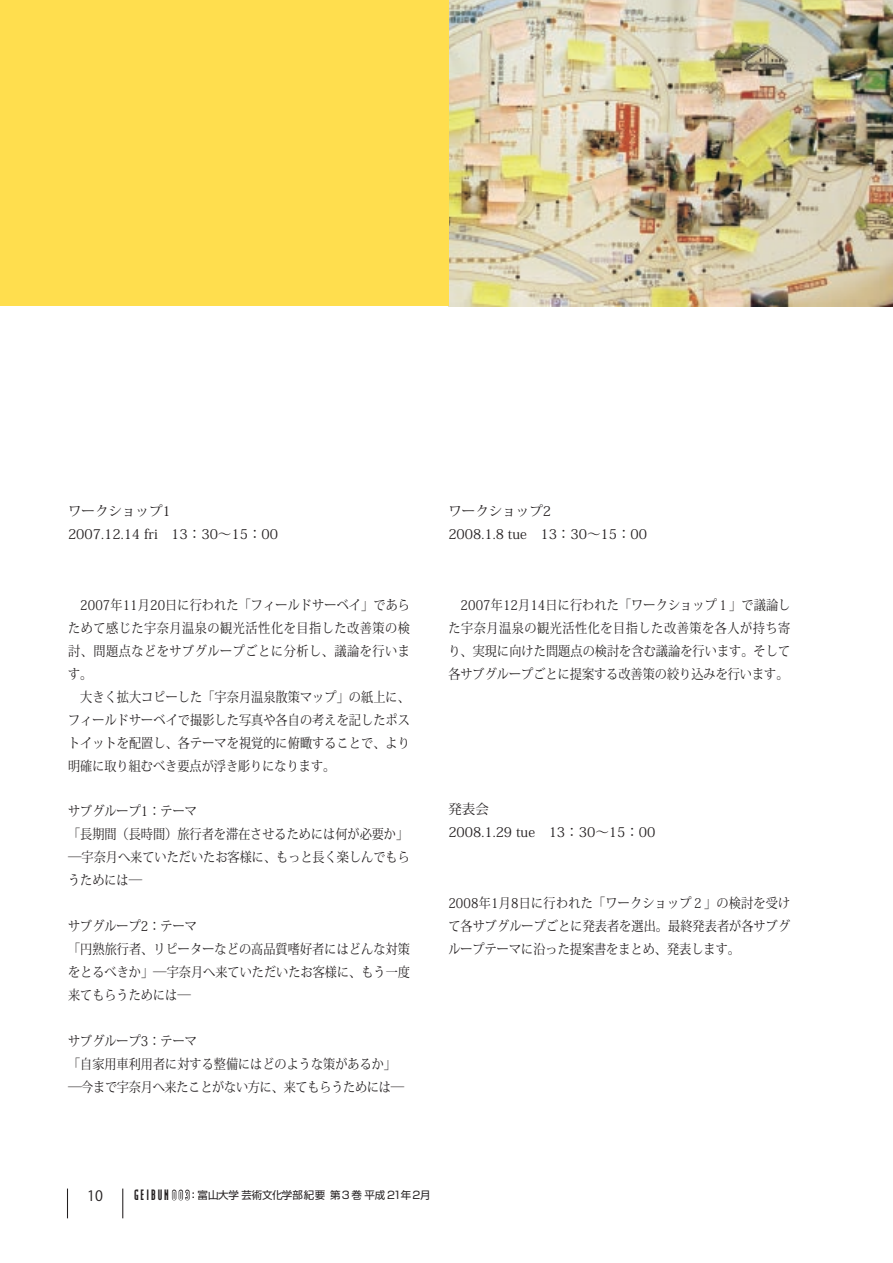
<style>
.page{position:relative;width:893px;height:1263px;background:#fff}
.page>*{position:absolute;margin:0;border:0;box-sizing:border-box;transform-origin:0 0}
.t1{font:14.25px "Koz Go Std";color:#231f20}
.t2{font:13.5px/23px "Koz Min Std";color:#231f20;scale:.9 1}
.t3{font:13.5px/23px "Koz Min Std";color:#231f20}
.t4{font:10.5px "Shin Go";color:#231f20}
.s1{font-family:"Modula";font-weight:900;font-size:18px}
.s2{font-family:"Modula";font-weight:900;font-size:15.9px;color:#fff}
</style>
<div class="page">
<hr style="left:67px;top:1188px;width:1px;height:30px;background:#231f20">
<hr style="left:122px;top:1188px;width:1px;height:30px;background:#231f20">
<div style="left:172px;top:1189px;width:4px;height:11px;border:1px solid #231f20;border-radius:2px"></div>
<svg style="left:173px;top:1189px;width:17px;height:12px"></svg>
<img style="left:448px;top:0;width:445px;height:306px">
<div style="left:0;top:0;width:448px;height:306px;background:#ffde4e"></div>
<p class="t3" style="left:68px;top:499px;width:212px">ワークショップ1<br>2007.12.14 fri　13：30～15：00</p>
<p class="t2" style="left:68px;top:593px;width:382px">　2007年11月20日に行われた「フィールドサーベイ」であらためて感じた宇奈月温泉の観光活性化を目指した改善策の検討、問題点などをサブグループごとに分析し、議論を行います。<br>　大きく拡大コピーした「宇奈月温泉散策マップ」の紙上に、フィールドサーベイで撮影した写真や各自の考えを記したポストイットを配置し、各テーマを視覚的に俯瞰することで、より明確に取り組むべき要点が浮き彫りになります。</p>
<p class="t2" style="left:68px;top:800px;width:381px">サブグループ1：テーマ<br>「長期間（長時間）旅行者を滞在させるためには何が必要か」─宇奈月へ来ていただいたお客様に、もっと長く楽しんでもらうためには─</p>
<p class="t2" style="left:68px;top:915px;width:381px">サブグループ2：テーマ<br>「円熟旅行者、リピーターなどの高品質嗜好者にはどんな対策をとるべきか」─宇奈月へ来ていただいたお客様に、もう一度来てもらうためには─</p>
<p class="t2" style="left:68px;top:1030px;width:375px">サブグループ3：テーマ<br>「自家用車利用者に対する整備にはどのような策があるか」─今まで宇奈月へ来たことがない方に、来てもらうためには─</p>
<p class="t3" style="left:448px;top:499px;width:200px">ワークショップ2<br>2008.1.8 tue　13：30～15：00</p>
<p class="t2" style="left:448px;top:593px;width:382px;text-align:justify">　2007年12月14日に行われた「ワークショップ１」で議論した宇奈月温泉の観光活性化を目指した改善策を各人が持ち寄り、実現に向けた問題点の検討を含む議論を行います。そして各サブグループごとに提案する改善策の絞り込みを行います。</p>
<p class="t3" style="left:448px;top:798px;width:209px">発表会<br>2008.1.29 tue　13：30～15：00</p>
<p class="t2" style="left:448px;top:892px;width:381px;text-align:justify">2008年1月8日に行われた「ワークショップ２」の検討を受けて各サブグループごとに発表者を選出。最終発表者が各サブグループテーマに沿った提案書をまとめ、発表します。</p>
<p class="t1" style="left:87px;top:1187px;width:17px">10</p>
<p class="t4" style="left:134px;top:1188px;width:298px"><span class="s1">GEIBUN</span> <span class="s2">003</span><span class="s1">:</span> 富山大学芸術文化学部紀要　第3巻　平成21年2月</p>
</div>
